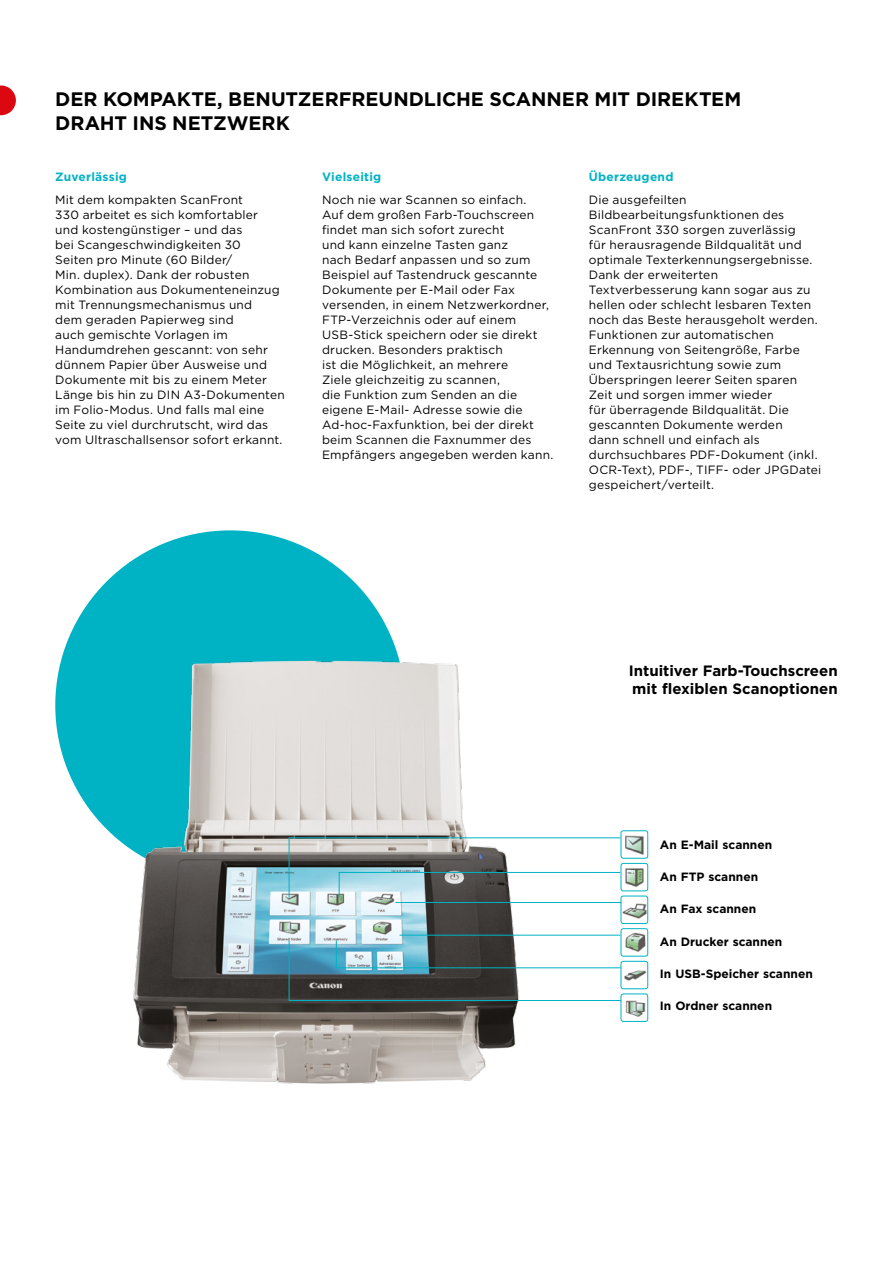
<style>
.page{position:relative;width:893px;height:1263px;background:#fff}
.page>*{position:absolute;margin:0;border:0;box-sizing:border-box;transform-origin:0 0}
.t1{font:700 19.5px/23.4px "Gotham";letter-spacing:-.005em;color:#000}
.t2{font:700 15px/18px "Gotham";color:#000}
.t3{font:12px/15px "Gotham";letter-spacing:.015em;color:#000}
.t4{font:700 12px "Gotham";color:#000}
.t5{font:700 12px "Gotham";letter-spacing:.02em;color:#00b3c4}
</style>
<div class="page">
<svg style="left:0;top:85px;width:16px;height:30px"></svg>
<div style="left:55px;top:530px;width:350px;height:350px;background:#00b3c4;border-radius:50%"></div>
<img style="left:55px;top:648px;width:465px;height:436px">
<img style="left:624px;top:970px;width:22px;height:11px">
<img style="left:625px;top:835px;width:19px;height:20px">
<img style="left:623px;top:903px;width:23px;height:16px">
<img style="left:625px;top:868px;width:19px;height:20px">
<img style="left:625px;top:932px;width:20px;height:21px">
<img style="left:625px;top:1000px;width:20px;height:16px">
<svg style="left:288px;top:837px;width:333px;height:61px"></svg>
<hr style="left:395px;top:902px;width:226px;height:1px;background:#00b3c4">
<hr style="left:400px;top:935px;width:220px;height:1px;background:#00b3c4">
<svg style="left:288px;top:940px;width:334px;height:61px"></svg>
<div style="left:621px;top:830px;width:27px;height:29px;border:1px solid #00b3c4;border-radius:2px"></div>
<div style="left:621px;top:863px;width:27px;height:28px;border:1px solid #00b3c4;border-radius:2px"></div>
<div style="left:621px;top:896px;width:27px;height:28px;border:1px solid #00b3c4;border-radius:2px"></div>
<div style="left:621px;top:928px;width:27px;height:28px;border:1px solid #00b3c4;border-radius:2px"></div>
<div style="left:621px;top:961px;width:27px;height:28px;border:1px solid #00b3c4;border-radius:2px"></div>
<div style="left:621px;top:993px;width:27px;height:29px;border:1px solid #00b3c4;border-radius:2px"></div>
<h1 class="t1" style="left:55px;top:87px;width:688px">DER KOMPAKTE, BENUTZERFREUNDLICHE SCANNER MIT DIREKTEM<br>DRAHT INS NETZWERK</h1>
<p class="t5" style="left:55px;top:168px;width:73px">Zuverlässig</p>
<p class="t3" style="left:55px;top:192px;width:231px">Mit dem kompakten ScanFront<br>330 arbeitet es sich komfortabler<br>und kostengünstiger – und das<br>bei Scangeschwindigkeiten 30<br>Seiten pro Minute (60 Bilder/<br>Min. duplex). Dank der robusten<br>Kombination aus Dokumenteneinzug mit Trennungsmechanismus und<br>dem geraden Papierweg sind<br>auch gemischte Vorlagen im<br>Handumdrehen gescannt: von sehr dünnem Papier über Ausweise und<br>Dokumente mit bis zu einem Meter<br>Länge bis hin zu DIN A3-Dokumenten im Folio-Modus. Und falls mal eine<br>Seite zu viel durchrutscht, wird das vom Ultraschallsensor sofort erkannt.</p>
<p class="t5" style="left:322px;top:168px;width:61px">Vielseitig</p>
<p class="t3" style="left:322px;top:192px;width:233px">Noch nie war Scannen so einfach.<br>Auf dem großen Farb-Touchscreen findet man sich sofort zurecht<br>und kann einzelne Tasten ganz<br>nach Bedarf anpassen und so zum<br>Beispiel auf Tastendruck gescannte<br>Dokumente per E-Mail oder Fax versenden, in einem Netzwerkordner,<br>FTP-Verzeichnis oder auf einem<br>USB-Stick speichern oder sie direkt drucken. Besonders praktisch<br>ist die Möglichkeit, an mehrere<br>Ziele gleichzeitig zu scannen,<br>die Funktion zum Senden an die eigene E-Mail- Adresse sowie die<br>Ad-hoc-Faxfunktion, bei der direkt beim Scannen die Faxnummer des<br>Empfängers angegeben werden kann.</p>
<p class="t5" style="left:589px;top:168px;width:86px">Überzeugend</p>
<p class="t3" style="left:589px;top:192px;width:234px">Die ausgefeilten<br>Bildbearbeitungsfunktionen des<br>ScanFront 330 sorgen zuverlässig<br>für herausragende Bildqualität und optimale Texterkennungsergebnisse.<br>Dank der erweiterten<br>Textverbesserung kann sogar aus zu hellen oder schlecht lesbaren Texten noch das Beste herausgeholt werden.<br>Funktionen zur automatischen<br>Erkennung von Seitengröße, Farbe und Textausrichtung sowie zum<br>Überspringen leerer Seiten sparen<br>Zeit und sorgen immer wieder<br>für überragende Bildqualität. Die gescannten Dokumente werden<br>dann schnell und einfach als durchsuchbares PDF-Dokument (inkl.<br>OCR-Text), PDF-, TIFF- oder JPGDatei gespeichert/verteilt.</p>
<p class="t2" style="left:629px;top:662px;width:210px">Intuitiver Farb-Touchscreen mit flexiblen Scanoptionen</p>
<p class="t4" style="left:660px;top:837px;width:114px">An E-Mail scannen</p>
<p class="t4" style="left:660px;top:869px;width:100px">An FTP scannen</p>
<p class="t4" style="left:660px;top:901px;width:98px">An Fax scannen</p>
<p class="t4" style="left:660px;top:933px;width:124px">An Drucker scannen</p>
<p class="t4" style="left:660px;top:965px;width:154px">In USB-Speicher scannen</p>
<p class="t4" style="left:660px;top:997px;width:114px">In Ordner scannen</p>
</div>
